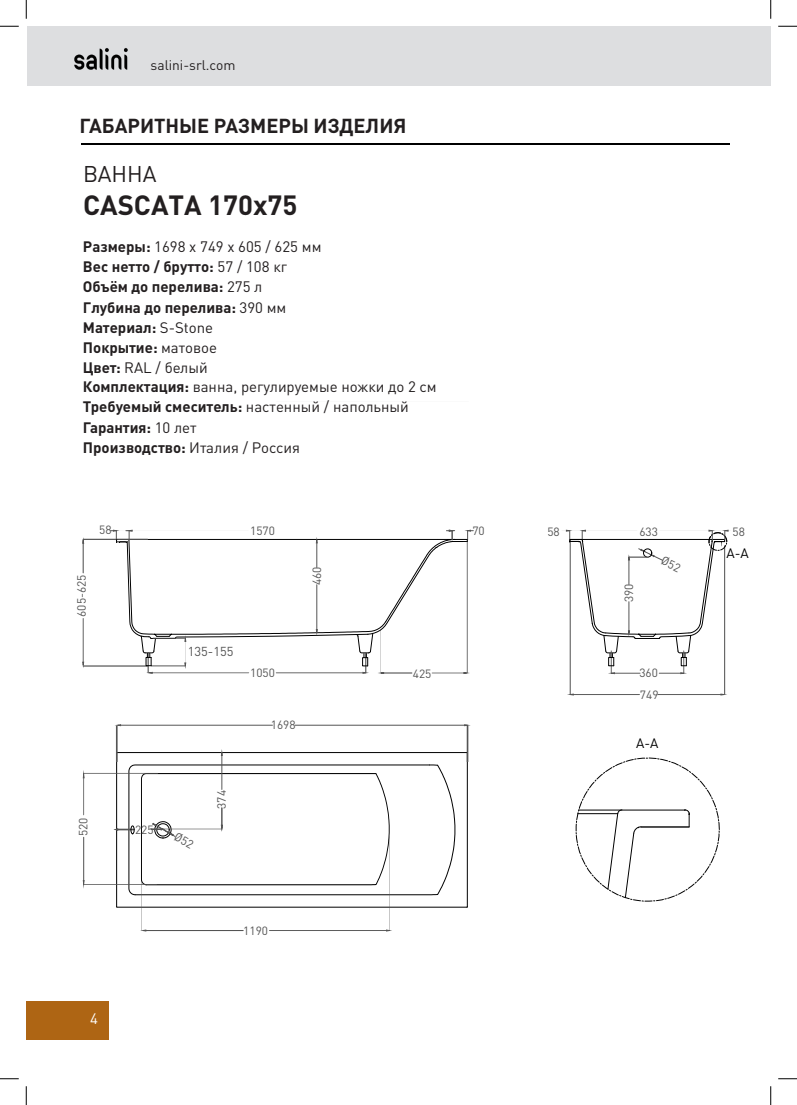
<style>
.page{position:relative;width:797px;height:1105px;background:#fff}
.page>*{position:absolute;margin:0;border:0;box-sizing:border-box;transform-origin:0 0}
.t1{font:700 27.5px "DIN Pro";color:#231f20}
.t2{font:22.5px "DIN Pro";letter-spacing:-.005em;color:#231f20}
.t3{font:700 20px "DIN Pro";color:#231f20}
.t4{font:700 15px/20.1px "DIN Pro";color:#231f20}
.t5{font:15px "DIN Pro";color:#fff}
.t6{font:13.75px "DIN Pro";color:#231f20}
.t7{font:13.5px "DIN Pro";color:#000}
.t8{font:12.88px "DIN Pro";color:#545454}
.t9{font:11.88px "DIN Pro";color:#545454}
.s1{font-weight:400}
</style>
<div class="page">
<div style="left:27px;top:1001px;width:82px;height:38px;background:#ae6514"></div>
<hr style="left:81px;top:144px;width:649px;height:1px;background:#000">
<div style="left:27px;top:26px;width:743px;height:60px;background:#dddee0"></div>
<img style="left:74px;top:48px;width:54px;height:22px">
<svg style="left:0;top:25px;width:19px;height:2px"></svg>
<svg style="left:778px;top:25px;width:19px;height:2px"></svg>
<svg style="left:0;top:1078px;width:19px;height:1px"></svg>
<svg style="left:778px;top:1078px;width:19px;height:1px"></svg>
<svg style="left:25px;top:0;width:2px;height:19px"></svg>
<svg style="left:25px;top:1086px;width:2px;height:19px"></svg>
<svg style="left:770px;top:0;width:1px;height:19px"></svg>
<svg style="left:770px;top:1086px;width:1px;height:19px"></svg>
<hr style="left:467px;top:753px;width:1px;height:154px;background:#000">
<hr style="left:116px;top:753px;width:1px;height:154px;background:#000">
<svg style="left:116px;top:906px;width:352px;height:2px"></svg>
<svg style="left:430px;top:764px;width:26px;height:131px"></svg>
<svg style="left:128px;top:764px;width:302px;height:132px"></svg>
<hr style="left:83px;top:666px;width:65px;height:1px;background:#545454">
<hr style="left:83px;top:618px;width:1px;height:45px;background:#545454">
<hr style="left:83px;top:540px;width:1px;height:33px;background:#545454">
<hr style="left:83px;top:539px;width:65px;height:1px;background:#545454">
<hr style="left:467px;top:726px;width:1px;height:36px;background:#545454">
<hr style="left:120px;top:725px;width:152px;height:1px;background:#545454">
<hr style="left:295px;top:725px;width:169px;height:1px;background:#545454">
<hr style="left:117px;top:726px;width:1px;height:36px;background:#545454">
<hr style="left:146px;top:930px;width:97px;height:1px;background:#545454">
<hr style="left:269px;top:930px;width:119px;height:1px;background:#545454">
<hr style="left:141px;top:837px;width:1px;height:93px;background:#545454">
<hr style="left:389px;top:837px;width:1px;height:93px;background:#545454">
<hr style="left:83px;top:837px;width:1px;height:44px;background:#545454">
<hr style="left:83px;top:778px;width:1px;height:37px;background:#545454">
<hr style="left:84px;top:773px;width:74px;height:1px;background:#545454">
<hr style="left:84px;top:884px;width:73px;height:1px;background:#545454">
<hr style="left:222px;top:755px;width:1px;height:34px;background:#545454">
<svg style="left:116px;top:752px;width:351px;height:4px"></svg>
<hr style="left:570px;top:541px;width:1px;height:153px;background:#545454">
<hr style="left:573px;top:694px;width:66px;height:1px;background:#545454">
<hr style="left:657px;top:694px;width:64px;height:1px;background:#545454">
<svg style="left:569px;top:693px;width:5px;height:3px"></svg>
<hr style="left:724px;top:546px;width:1px;height:148px;background:#545454">
<svg style="left:115px;top:826px;width:19px;height:8px"></svg>
<svg style="left:576px;top:758px;width:144px;height:144px"></svg>
<hr style="left:640px;top:827px;width:49px;height:1px;background:#000">
<hr style="left:562px;top:530px;width:74px;height:1px;background:#545454">
<hr style="left:660px;top:530px;width:70px;height:1px;background:#545454">
<svg style="left:111px;top:530px;width:362px;height:144px"></svg>
<svg style="left:141px;top:773px;width:249px;height:112px"></svg>
<svg style="left:566px;top:530px;width:162px;height:144px"></svg>
<p class="t6" style="left:151px;top:55px;width:86px">salini-srl.com</p>
<p class="t3" style="left:79px;top:109px;width:328px">ГАБАРИТНЫЕ РАЗМЕРЫ ИЗДЕЛИЯ</p>
<p class="t2" style="left:83px;top:156px;width:75px">ВАННА</p>
<p class="t1" style="left:83px;top:182px;width:216px">CASCATA 170х75</p>
<p class="t4" style="left:83px;top:235px;width:355px">Размеры: <span class="s1">1698 x 749 x 605 / 625 мм<br></span>Вес нетто / брутто: <span class="s1">57 / 108 кг<br></span>Объём до перелива: <span class="s1">275 л<br></span>Глубина до перелива: <span class="s1">390 мм<br></span>Материал: <span class="s1">S-Stone<br></span>Покрытие: <span class="s1">матовое<br></span>Цвет: <span class="s1">RAL / белый<br></span>Комплектация: <span class="s1">ванна, регулируемые ножки до 2 см<br></span>Требуемый смеситель: <span class="s1">настенный / напольный<br></span>Гарантия: <span class="s1">10 лет<br></span>Производство: <span class="s1">Италия / Россия</span></p>
<p class="t9" style="left:72px;top:617px;width:44px;rotate:-90deg">605-625</p>
<p class="t9" style="left:99px;top:521px;width:14px">58</p>
<p class="t9" style="left:250px;top:521px;width:26px">1570</p>
<p class="t8" style="left:188px;top:642px;width:47px">135-155</p>
<p class="t9" style="left:312px;top:585px;width:20px;rotate:-90deg">460</p>
<p class="t9" style="left:250px;top:663px;width:26px">1050</p>
<p class="t9" style="left:413px;top:665px;width:20px">425</p>
<p class="t9" style="left:271px;top:721px;width:26px">1698</p>
<p class="t9" style="left:74px;top:836px;width:20px;rotate:-90deg">520</p>
<p class="t9" style="left:135px;top:820px;width:20px">225</p>
<p class="t9" style="left:212px;top:809px;width:20px;rotate:-90deg">374</p>
<p class="t9" style="left:243px;top:926px;width:26px">1190</p>
<p class="t5" style="left:90px;top:1007px;width:9px">4</p>
<p class="t9" style="left:472px;top:521px;width:14px">70</p>
<p class="t9" style="left:547px;top:522px;width:14px">58</p>
<p class="t9" style="left:639px;top:522px;width:20px">633</p>
<p class="t9" style="left:732px;top:522px;width:14px">58</p>
<p class="t9" style="left:619px;top:602px;width:20px;rotate:-90deg">390</p>
<p class="t9" style="left:639px;top:669px;width:20px">360</p>
<p class="t9" style="left:640px;top:685px;width:20px">749</p>
<p class="t7" style="left:636px;top:738px;width:24px">А-А</p>
<p class="t7" style="left:726px;top:548px;width:24px">А-А</p>
</div>
